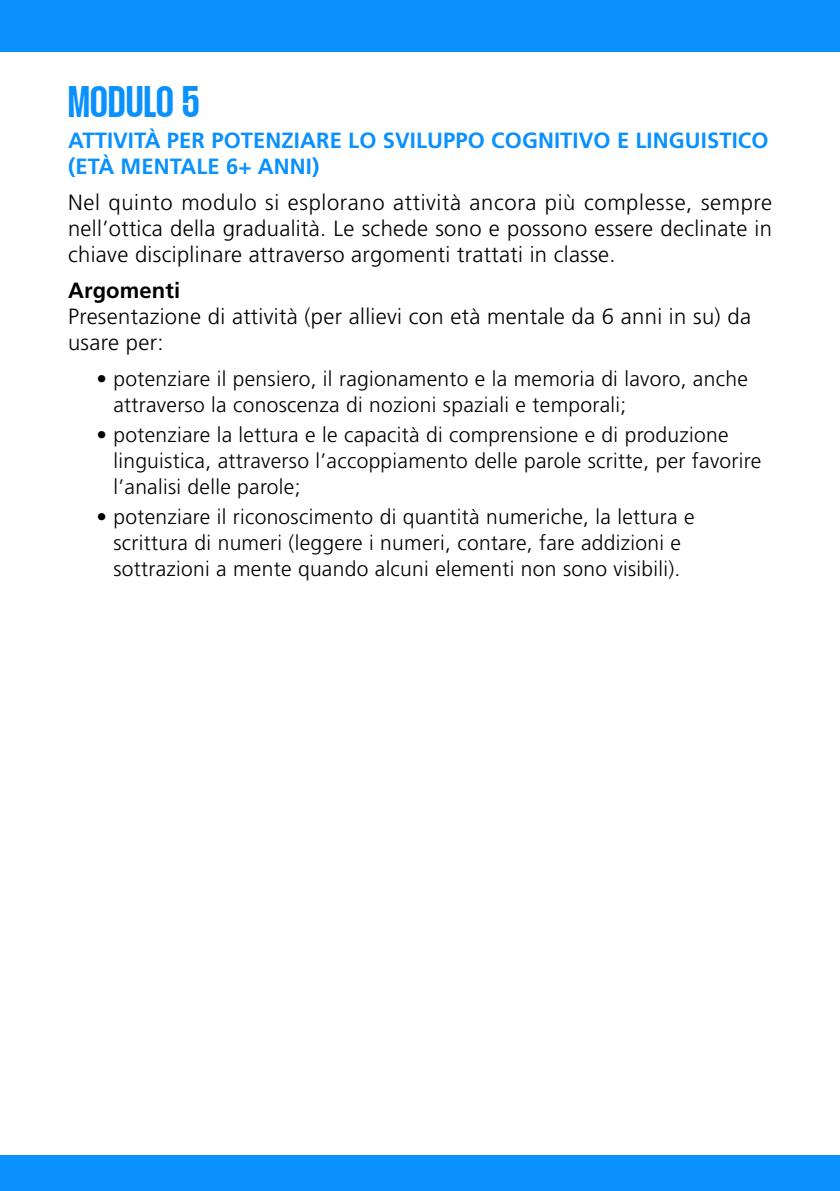
<style>
.page{position:relative;width:840px;height:1191px;background:#fff}
.page>*{position:absolute;margin:0;border:0;box-sizing:border-box;transform-origin:0 0}
.t1{font:44px "Thunder Semi Bold LC";letter-spacing:.01em;color:#0a91fe}
.t2{font:300 22px/26px "Frutiger LT Std";letter-spacing:.015em;color:#000;text-align:justify}
.t3{font:700 22px/26px "Frutiger LT Std";letter-spacing:.005em;color:#0a91fe}
.t4{font:700 22px "Frutiger LT Std";letter-spacing:.005em;color:#000}
.t5{font:300 21px/26px "Frutiger LT Std";letter-spacing:.015em;color:#000}
</style>
<div class="page">
<div style="left:0;top:0;width:839px;height:51px;background:#0a91fe"></div>
<div style="left:0;top:1155px;width:839px;height:36px;background:#0a91fe"></div>
<h1 class="t1" style="left:68px;top:82px;width:133px">MODULO 5</h1>
<p class="t3" style="left:68px;top:128px;width:701px">ATTIVITÀ PER POTENZIARE LO SVILUPPO COGNITIVO E LINGUISTICO (ETÀ MENTALE 6+ ANNI)</p>
<p class="t2" style="left:68px;top:190px;width:705px">Nel quinto modulo si esplorano attività ancora più complesse, sempre nell’ottica della gradualità. Le schede sono e possono essere declinate in chiave disciplinare attraverso argomenti trattati in classe.</p>
<p class="t4" style="left:68px;top:277px;width:113px">Argomenti</p>
<p class="t2" style="left:68px;top:304px;width:684px">Presentazione di attività (per allievi con età mentale da 6 anni in su) da usare per:</p>
<p class="t5" style="left:113px;top:366px;width:635px;text-indent:-17px">• potenziare il pensiero, il ragionamento e la memoria di lavoro, anche attraverso la conoscenza di nozioni spaziali e temporali;</p>
<p class="t5" style="left:113px;top:422px;width:649px;text-indent:-17px">• potenziare la lettura e le capacità di comprensione e di produzione linguistica, attraverso l’accoppiamento delle parole scritte, per favorire l’analisi delle parole;</p>
<p class="t5" style="left:96px;top:504px;width:599px;text-align:center">• potenziare il riconoscimento di quantità numeriche, la lettura e scrittura di numeri (leggere i numeri, contare, fare addizioni e sottrazioni a mente quando alcuni elementi non sono visibili).</p>
</div>
